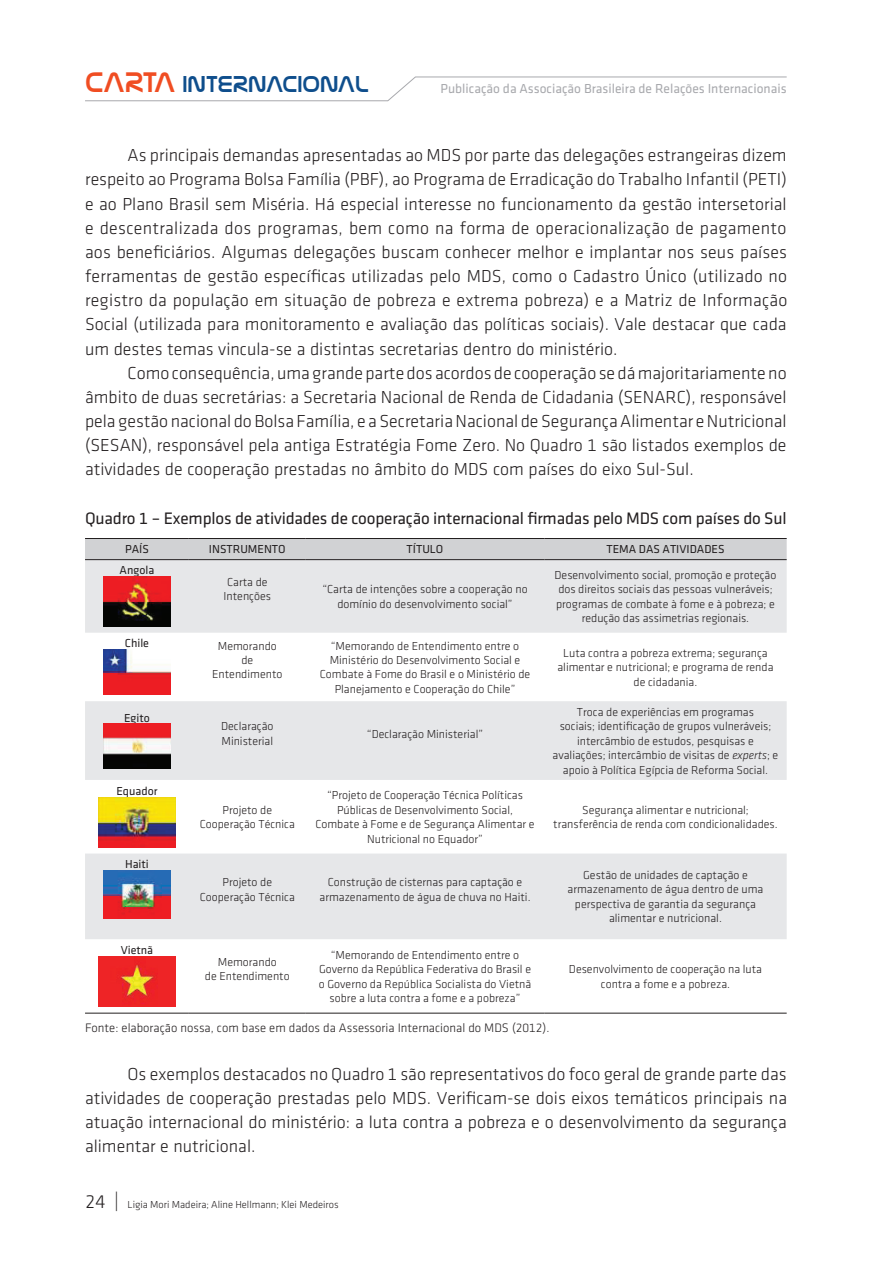
<style>
.page{position:relative;width:893px;height:1263px;background:#fff}
.page>*{position:absolute;margin:0;border:0;box-sizing:border-box;transform-origin:0 0}
.t1{font:23.25px "Nasalization Rg";color:#0f4e8c}
.t2{font:18px/24.2px "Klavika Light TF";color:#231f20;text-align:justify}
.t3{font:17.25px "Klavika Regular TF";letter-spacing:-.01em;color:#231f20}
.t4{font:13.5px "Klavika Regular TF";color:#a8a9ad}
.t5{font:12.75px "Klavika Light TF";color:#231f20}
.t6{font:12px/14.4px "Klavika Light TF";color:#231f20;text-align:center}
.t7{font:12px "Klavika Regular TF";color:#231f20}
.t8{font:10.5px "Klavika Light TF";color:#231f20}
.s1{font-size:28.65px;color:#f04d22}
.s2{font-family:"Klavika";font-weight:300;font-style:italic}
.s3{font-size:19.5px}
</style>
<div class="page">
<hr style="left:85px;top:100px;width:303px;height:1px;background:#a8a9ad">
<svg style="left:387px;top:76px;width:30px;height:26px"></svg>
<hr style="left:415px;top:77px;width:372px;height:1px;background:#a8a9ad">
<div style="left:85px;top:539px;width:702px;height:20px;background:#d1d2d4"></div>
<svg style="left:85px;top:560px;width:702px;height:379px;fill:#e6e7e9"></svg>
<hr style="left:85px;top:538px;width:104px;height:1px;background:#231f20">
<hr style="left:189px;top:538px;width:117px;height:1px;background:#231f20">
<hr style="left:306px;top:538px;width:238px;height:1px;background:#231f20">
<hr style="left:544px;top:538px;width:243px;height:1px;background:#231f20">
<hr style="left:85px;top:559px;width:104px;height:1px;background:#231f20">
<hr style="left:189px;top:559px;width:117px;height:1px;background:#231f20">
<hr style="left:306px;top:559px;width:238px;height:1px;background:#231f20">
<hr style="left:544px;top:559px;width:243px;height:1px;background:#231f20">
<hr style="left:85px;top:1013px;width:104px;height:1px;background:#231f20">
<hr style="left:189px;top:1013px;width:117px;height:1px;background:#231f20">
<hr style="left:306px;top:1013px;width:238px;height:1px;background:#231f20">
<hr style="left:544px;top:1013px;width:243px;height:1px;background:#231f20">
<img style="left:103px;top:577px;width:68px;height:49px">
<img style="left:103px;top:650px;width:68px;height:45px">
<img style="left:103px;top:724px;width:68px;height:44px">
<img style="left:99px;top:797px;width:76px;height:50px">
<img style="left:103px;top:871px;width:68px;height:47px">
<img style="left:99px;top:956px;width:76px;height:51px">
<p class="t1" style="left:85px;top:71px;width:286px"><span class="s1">CARTA</span> INTERNACIONAL</p>
<p class="t4" style="left:441px;top:82px;width:348px">Publicação da Associação Brasileira de Relações Internacionais</p>
<p class="t2" style="left:85px;top:143px;width:704px;text-indent:43px">As principais demandas apresentadas ao MDS por parte das delegações estrangeiras dizem respeito ao Programa Bolsa Família (PBF), ao Programa de Erradicação do Trabalho Infantil (PETI) e ao Plano Brasil sem Miséria. Há especial interesse no funcionamento da gestão intersetorial e descentralizada dos programas, bem como na forma de operacionalização de pagamento aos beneficiários. Algumas delegações buscam conhecer melhor e implantar nos seus países ferramentas de gestão específicas utilizadas pelo MDS, como o Cadastro Único (utilizado no registro da população em situação de pobreza e extrema pobreza) e a Matriz de Informação Social (utilizada para monitoramento e avaliação das políticas sociais). Vale destacar que cada um destes temas vincula-se a distintas secretarias dentro do ministério.</p>
<p class="t2" style="left:85px;top:361px;width:703px;text-indent:43px">Como consequência, uma grande parte dos acordos de cooperação se dá majoritariamente no âmbito de duas secretárias: a Secretaria Nacional de Renda de Cidadania (SENARC), responsável pela gestão nacional do Bolsa Família, e a Secretaria Nacional de Segurança Alimentar e Nutricional (SESAN), responsável pela antiga Estratégia Fome Zero. No Quadro 1 são listados exemplos de atividades de cooperação prestadas no âmbito do MDS com países do eixo Sul-Sul.</p>
<p class="t3" style="left:85px;top:509px;width:703px">Quadro 1 – Exemplos de atividades de cooperação internacional firmadas pelo MDS com países do Sul</p>
<p class="t7" style="left:125px;top:543px;width:25px">PAÍS</p>
<p class="t7" style="left:209px;top:543px;width:78px">INSTRUMENTO</p>
<p class="t7" style="left:407px;top:543px;width:38px">TÍTULO</p>
<p class="t7" style="left:606px;top:543px;width:120px">TEMA DAS ATIVIDADES</p>
<p class="t7" style="left:120px;top:564px;width:36px">Angola</p>
<p class="t6" style="left:224px;top:575px;width:49px;text-align:left">Carta de<br>Intenções</p>
<p class="t6" style="left:322px;top:582px;width:207px">“Carta de intenções sobre a cooperação no domínio do desenvolvimento social”</p>
<p class="t6" style="left:554px;top:568px;width:223px">Desenvolvimento social, promoção e proteção dos direitos sociais das pessoas vulneráveis; programas de combate à fome e à pobreza; e redução das assimetrias regionais.</p>
<p class="t7" style="left:125px;top:637px;width:26px">Chile</p>
<p class="t6" style="left:212px;top:638px;width:72px">Memorando de<br>Entendimento</p>
<p class="t6" style="left:320px;top:638px;width:212px">“Memorando de Entendimento entre o Ministério do Desenvolvimento Social e Combate à Fome do Brasil e o Ministério de Planejamento e Cooperação do Chile”</p>
<p class="t6" style="left:557px;top:646px;width:217px">Luta contra a pobreza extrema; segurança alimentar e nutricional; e programa de renda de cidadania.</p>
<p class="t7" style="left:124px;top:711px;width:27px">Egito</p>
<p class="t6" style="left:221px;top:719px;width:54px;text-align:left">Declaração<br>Ministerial</p>
<p class="t6" style="left:367px;top:726px;width:118px">“Declaração Ministerial”</p>
<p class="t6" style="left:553px;top:705px;width:227px">Troca de experiências em programas<br>sociais; identificação de grupos vulneráveis; intercâmbio de estudos, pesquisas e avaliações; intercâmbio de visitas de <span class="s2">experts</span>; e apoio à Política Egípcia de Reforma Social.</p>
<p class="t7" style="left:116px;top:784px;width:43px">Equador</p>
<p class="t7" style="left:125px;top:858px;width:25px">Haiti</p>
<p class="t7" style="left:121px;top:944px;width:34px">Vietnã</p>
<p class="t6" style="left:200px;top:803px;width:97px">Projeto de<br>Cooperação Técnica</p>
<p class="t6" style="left:315px;top:788px;width:221px">“Projeto de Cooperação Técnica Políticas Públicas de Desenvolvimento Social, Combate à Fome e de Segurança Alimentar e Nutricional no Equador”</p>
<p class="t6" style="left:553px;top:803px;width:226px">Segurança alimentar e nutricional; transferência de renda com condicionalidades.</p>
<p class="t6" style="left:200px;top:875px;width:97px">Projeto de<br>Cooperação Técnica</p>
<p class="t6" style="left:319px;top:875px;width:213px">Construção de cisternas para captação e armazenamento de água de chuva no Haiti.</p>
<p class="t6" style="left:568px;top:868px;width:197px">Gestão de unidades de captação e armazenamento de água dentro de uma perspectiva de garantia da segurança alimentar e nutricional.</p>
<p class="t6" style="left:205px;top:955px;width:86px">Memorando<br>de Entendimento</p>
<p class="t6" style="left:319px;top:948px;width:214px">“Memorando de Entendimento entre o Governo da República Federativa do Brasil e o Governo da República Socialista do Vietnã sobre a luta contra a fome e a pobreza”</p>
<p class="t6" style="left:569px;top:962px;width:195px">Desenvolvimento de cooperação na luta contra a fome e a pobreza.</p>
<p class="t5" style="left:85px;top:1021px;width:466px">Fonte: elaboração nossa, com base em dados da Assessoria Internacional do MDS (2012).</p>
<p class="t2" style="left:85px;top:1062px;width:703px;text-indent:43px">Os exemplos destacados no Quadro 1 são representativos do foco geral de grande parte das atividades de cooperação prestadas pelo MDS. Verificam-se dois eixos temáticos principais na atuação internacional do ministério: a luta contra a pobreza e o desenvolvimento da segurança alimentar e nutricional.</p>
<p class="t8" style="left:85px;top:1199px;width:255px"><span class="s3">24 |</span> Ligia Mori Madeira; Aline Hellmann; Klei Medeiros</p>
</div>
